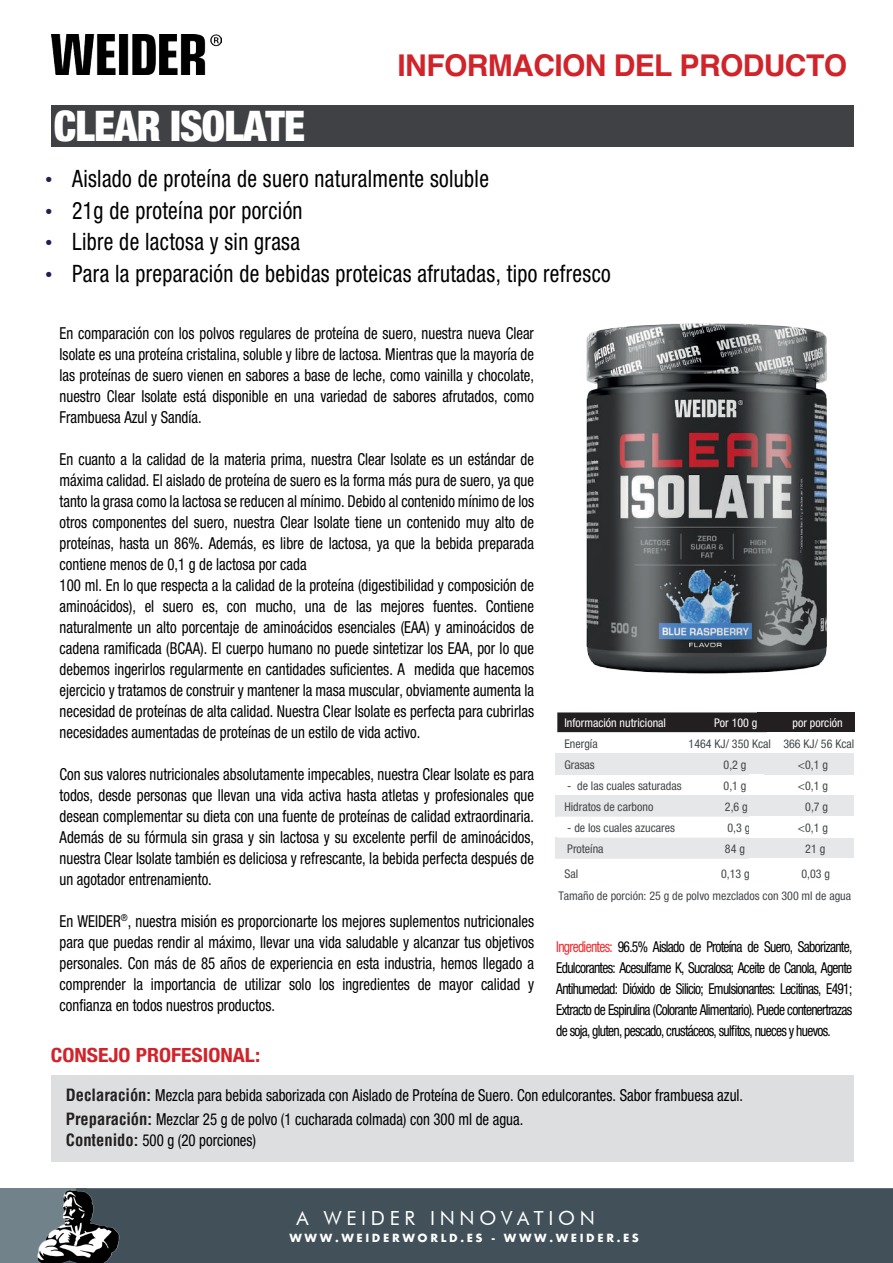
<style>
.page{position:relative;width:893px;height:1263px;background:#fff}
.page>*{position:absolute;margin:0;border:0;box-sizing:border-box;transform-origin:0 0}
.t1{font:900 condensed 42px "Helvetica Neue";letter-spacing:-.02em;color:#fff}
.t2{font:700 30px "Helvetica";letter-spacing:-.02em;color:#d1232a}
.t3{font:condensed 24px "Helvetica Neue LTW1 G";letter-spacing:.015em;color:#000001;scale:.9 1}
.t4{font:700 condensed 19.5px "Helvetica Neue";color:#d1232a;scale:1.11 1}
.t5{font:19.5px "Futura BT";letter-spacing:.24em;color:#fff}
.t6{font:condensed 16.5px/21px "Helvetica Neue LTW1 G";color:#000001;text-align:justify;scale:.9 1}
.t7{font:condensed 15px/21px "Helvetica Neue LTW1 G";letter-spacing:-.05em;color:#000001;text-align:justify;scale:.9 1}
.t8{font:condensed 12px/21.8px "Helvetica Neue LT Pro";color:#444749}
.t9{font:condensed 12px "Helvetica Neue LT Pro";color:#fff}
.t10{font:700 10.95px "Futura";letter-spacing:.24em;color:#fff}
.s1{font-family:"Arial";font-stretch:normal;font-size:21px;color:#221d52}
.s2{color:#ee2d30}
.s3{font-family:"Helvetica";font-weight:700;color:#231f20}
</style>
<div class="page">
<div style="left:51px;top:1076px;width:802px;height:86px;background:#dddee0"></div>
<img style="left:51px;top:35px;width:170px;height:39px">
<div style="left:51px;top:105px;width:802px;height:42px;background:#3f4144"></div>
<div style="left:1px;top:1188px;width:86px;height:75px;background:#72828a"></div>
<div style="left:76px;top:1188px;width:817px;height:75px;background:#425159"></div>
<img style="left:37px;top:1189px;width:86px;height:74px">
<div style="left:557px;top:838px;width:193px;height:21px;background:#e6e7e9"></div>
<div style="left:750px;top:838px;width:104px;height:21px;background:#e6e7e9"></div>
<img style="left:555px;top:323px;width:300px;height:515px">
<h1 class="t1" style="left:54px;top:91px;width:253px">CLEAR ISOLATE</h1>
<h2 class="t2" style="left:398px;top:47px;width:451px">INFORMACION DEL PRODUCTO</h2>
<h3 class="t3" style="left:45px;top:165px;width:495px"><span class="s1">•</span> Aislado de proteína de suero naturalmente soluble</h3>
<h3 class="t3" style="left:45px;top:196px;width:287px"><span class="s1">•</span> 21g de proteína por porción</h3>
<h3 class="t3" style="left:45px;top:227px;width:285px"><span class="s1">•</span> Libre de lactosa y sin grasa</h3>
<h3 class="t3" style="left:45px;top:260px;width:630px"><span class="s1">•</span> Para la preparación de bebidas proteicas afrutadas, tipo refresco</h3>
<p class="t6" style="left:60px;top:322px;width:529px">En comparación con los polvos regulares de proteína de suero, nuestra nueva Clear Isolate es una proteína cristalina, soluble y libre de lactosa. Mientras que la mayoría de las proteínas de suero vienen en sabores a base de leche, como vainilla y chocolate, nuestro Clear Isolate está disponible en una variedad de sabores afrutados, como Frambuesa Azul y Sandía.</p>
<p class="t6" style="left:60px;top:448px;width:529px;text-align:left">En cuanto a la calidad de la materia prima, nuestra Clear Isolate es un estándar de máxima calidad. El aislado de proteína de suero es la forma más pura de suero, ya que tanto la grasa como la lactosa se reducen al mínimo. Debido al contenido mínimo de los otros componentes del suero, nuestra Clear Isolate tiene un contenido muy alto de proteínas, hasta un 86%. Además, es libre de lactosa, ya que la bebida preparada contiene menos de 0,1 g de lactosa por cada<br>100 ml. En lo que respecta a la calidad de la proteína (digestibilidad y composición de aminoácidos), el suero es, con mucho, una de las mejores fuentes. Contiene naturalmente un alto porcentaje de aminoácidos esenciales (EAA) y aminoácidos de cadena ramificada (BCAA). El cuerpo humano no puede sintetizar los EAA, por lo que debemos ingerirlos regularmente en cantidades suficientes. A medida que hacemos ejercicio y tratamos de construir y mantener la masa muscular, obviamente aumenta la necesidad de proteínas de alta calidad. Nuestra Clear Isolate es perfecta para cubrirlas necesidades aumentadas de proteínas de un estilo de vida activo.</p>
<p class="t6" style="left:60px;top:763px;width:529px">Con sus valores nutricionales absolutamente impecables, nuestra Clear Isolate es para todos, desde personas que llevan una vida activa hasta atletas y profesionales que desean complementar su dieta con una fuente de proteínas de calidad extraordinaria.<br>Además de su fórmula sin grasa y sin lactosa y su excelente perfil de aminoácidos, nuestra Clear Isolate también es deliciosa y refrescante, la bebida perfecta después de un agotador entrenamiento.</p>
<p class="t6" style="left:60px;top:910px;width:529px">En WEIDER<sup>®</sup>, nuestra misión es proporcionarte los mejores suplementos nutricionales para que puedas rendir al máximo, llevar una vida saludable y alcanzar tus objetivos personales. Con más de 85 años de experiencia en esta industria, hemos llegado a comprender la importancia de utilizar solo los ingredientes de mayor calidad y confianza en todos nuestros productos.</p>
<p class="t4" style="left:51px;top:1039px;width:190px">CONSEJO PROFESIONAL:</p>
<p class="t9" style="left:564px;top:716px;width:103px">Información nutricional</p>
<p class="t9" style="left:714px;top:716px;width:45px">Por 100 g</p>
<p class="t8" style="left:564px;top:733px;width:35px">Energía</p>
<p class="t8" style="left:689px;top:733px;width:84px">1464 KJ/ 350 Kcal</p>
<p class="t8" style="left:564px;top:754px;width:32px">Grasas</p>
<p class="t8" style="left:724px;top:754px;width:24px">0,2 g</p>
<p class="t8" style="left:567px;top:775px;width:116px">- de las cuales saturadas</p>
<p class="t8" style="left:724px;top:775px;width:24px">0,1 g</p>
<p class="t8" style="left:564px;top:796px;width:91px">Hidratos de carbono</p>
<p class="t8" style="left:725px;top:796px;width:24px">2,6 g</p>
<p class="t8" style="left:567px;top:817px;width:109px">- de los cuales azucares</p>
<p class="t8" style="left:727px;top:817px;width:24px">0,3 g</p>
<p class="t8" style="left:567px;top:838px;width:38px">Proteína</p>
<p class="t8" style="left:725px;top:838px;width:21px">84 g</p>
<p class="t8" style="left:558px;top:863px;width:294px;text-indent:6px">Sal<br>Tamaño de porción: 25 g de polvo mezclados con 300 ml de agua</p>
<p class="t9" style="left:792px;top:716px;width:52px">por porción</p>
<p class="t8" style="left:783px;top:733px;width:72px">366 KJ/ 56 Kcal</p>
<p class="t8" style="left:798px;top:754px;width:32px">&lt;0,1 g</p>
<p class="t8" style="left:798px;top:775px;width:32px">&lt;0,1 g</p>
<p class="t8" style="left:805px;top:796px;width:24px">0,7 g</p>
<p class="t8" style="left:798px;top:817px;width:32px">&lt;0,1 g</p>
<p class="t8" style="left:805px;top:838px;width:21px">21 g</p>
<p class="t8" style="left:801px;top:863px;width:30px">0,03 g</p>
<p class="t8" style="left:721px;top:863px;width:30px">0,13 g</p>
<p class="t7" style="left:556px;top:936px;width:330px"><span class="s2">Ingredientes:</span> 96.5% Aislado de Proteína de Suero, Saborizante, Edulcorantes: Acesulfame K, Sucralosa; Aceite de Canola, Agente Antihumedad: Dióxido de Silicio; Emulsionantes: Lecitinas, E491; Extracto de Espirulina (Colorante Alimentario). Puede contenertrazas de soja, gluten, pescado, crustáceos, sulfitos, nueces y huevos.</p>
<p class="t6" style="left:66px;top:1083px;width:754px;line-height:24.5px"><span class="s3">Declaración:</span> Mezcla para bebida saborizada con Aislado de Proteína de Suero. Con edulcorantes. Sabor frambuesa azul.<br><span class="s3">Preparación:</span> Mezclar 25 g de polvo (1 cucharada colmada) con 300 ml de agua.</p>
<p class="t6" style="left:66px;top:1130px;width:213px"><span class="s3">Contenido:</span> 500 g (20 porciones)</p>
<p class="t5" style="left:297px;top:1206px;width:300px">A WEIDER INNOVATION</p>
<p class="t10" style="left:289px;top:1230px;width:351px">WWW.WEIDERWORLD.ES - WWW.WEIDER.ES</p>
</div>
